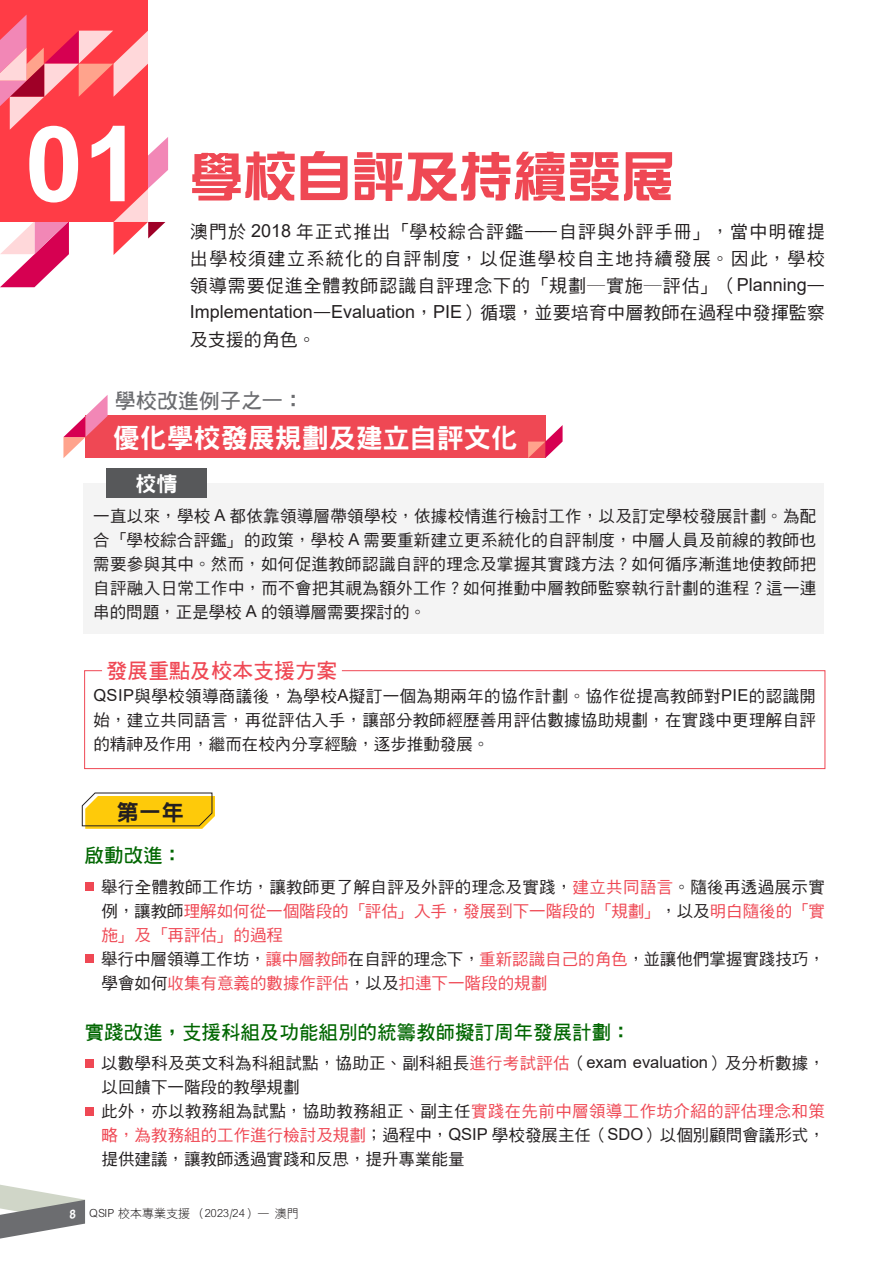
<style>
.page{position:relative;width:893px;height:1263px;background:#fff}
.page>*{position:absolute;margin:0;border:0;box-sizing:border-box;transform-origin:0 0}
.t1{font:700 105px "Arial";color:#fff}
.t2{font:54px "DF Zong Yi Bd HK BF";color:#ef4854}
.t3{font:27px "DFN Hei XB HK BF";color:#fff}
.t4{font:22.5px "DFN Hei XB HK BF";color:#231f20}
.t5{font:21px "DF Hei Bd HK BF";color:#ef4854}
.t6{font:21px "DF Hei Bd HKP BF";color:#6c6d70}
.t7{font:21px "DFN Hei XB HK BF";color:#fff}
.t8{font:19.5px "DF Hei Bd HKP BF";color:#060}
.t9{font:18px/27px "DF Hei Md HKSCS U";letter-spacing:.055em;color:#231f20;text-align:justify}
.t10{font:18px "Arial";color:#231f20}
.t11{font:16.5px/24px "DF Hei Md HKSCS U";letter-spacing:.015em;color:#231f20;text-align:justify}
.t12{font:16.5px/24px "DF Hei Md HKSCS U";color:#ef4854}
.t13{font:12px "Arial Lgt";color:#231f20}
.s1{font-family:"Arial"}
.s2{font-family:"DF Hei Md HKSCS U"}
.s3{color:#231f20}
.s4{color:#ef4854}
.s5{font-family:"DF Hei Lt HKP BF"}
</style>
<div class="page">
<div style="left:85px;top:416px;width:460px;height:42px;background:#ef4854"></div>
<svg style="left:528px;top:425px;width:35px;height:33px"></svg>
<svg style="left:63px;top:395px;width:45px;height:63px"></svg>
<svg style="left:0;top:222px;width:69px;height:65px"></svg>
<div style="left:0;top:0;width:148px;height:222px;background:#ff3c46"></div>
<svg style="left:0;top:15px;width:148px;height:115px"></svg>
<svg style="left:114px;top:137px;width:54px;height:118px"></svg>
<div style="left:84px;top:484px;width:740px;height:150px;background:#f4f4f4"></div>
<div style="left:85px;top:882px;width:9px;height:9px;background:#ef4854"></div>
<div style="left:85px;top:954px;width:9px;height:9px;background:#ef4854"></div>
<div style="left:85px;top:1059px;width:9px;height:8px;background:#ef4854"></div>
<div style="left:85px;top:1107px;width:9px;height:8px;background:#ef4854"></div>
<svg style="left:82px;top:792px;width:133px;height:37px;background:#f0c62c"></svg>
<svg style="left:84px;top:670px;width:742px;height:99px"></svg>
<div style="left:106px;top:468px;width:101px;height:30px;background:#57585a"></div>
<svg style="left:0;top:1184px;width:85px;height:55px"></svg>
<h1 class="t1" style="left:25px;top:90px;width:118px">01</h1>
<h2 class="t2" style="left:189px;top:149px;width:487px">學校自評及持續發展</h2>
<p class="t9" style="left:190px;top:218px;width:636px">澳門於 <span class="s1">2018</span> 年正式推出「學校綜合評鑑——自評與外評手冊」，當中明確提出學校須建立系統化的自評制度，以促進學校自主地持續發展。因此，學校領導需要促進全體教師認識自評理念下的「規劃─實施─評估」（<span class="s1">Planning</span>—</p>
<p class="t10" style="left:190px;top:299px;width:637px">Implementation<span class="s2">—</span>Evaluation<span class="s2">，</span>PIE<span class="s2">）循環，並要培育中層教師在過程中發揮監察</span></p>
<p class="t9" style="left:190px;top:326px;width:127px">及支援的角色。</p>
<p class="t6" style="left:115px;top:390px;width:190px">學校改進例子之一：</p>
<h3 class="t3" style="left:113px;top:424px;width:406px">優化學校發展規劃及建立自評文化</h3>
<p class="t7" style="left:135px;top:473px;width:43px">校情</p>
<p class="t11" style="left:93px;top:504px;width:725px">一直以來，學校 <span class="s1">A</span> 都依靠領導層帶領學校，依據校情進行檢討工作，以及訂定學校發展計劃。為配合「學校綜合評鑑」的政策，學校 <span class="s1">A</span> 需要重新建立更系統化的自評制度，中層人員及前線的教師也需要參與其中。然而，如何促進教師認識自評的理念及掌握其實踐方法？如何循序漸進地使教師把自評融入日常工作中，而不會把其視為額外工作？如何推動中層教師監察執行計劃的進程？這一連串的問題，正是學校 <span class="s1">A</span> 的領導層需要探討的。</p>
<p class="t5" style="left:106px;top:660px;width:232px">發展重點及校本支援方案</p>
<p class="t11" style="left:93px;top:684px;width:724px"><span class="s1">QSIP</span>與學校領導商議後，為學校<span class="s1">A</span>擬訂一個為期兩年的協作計劃。協作從提高教師對<span class="s1">PIE</span>的認識開始，建立共同語言，再從評估入手，讓部分教師經歷善用評估數據協助規劃，在實踐中更理解自評的精神及作用，繼而在校內分享經驗，逐步推動發展。</p>
<h3 class="t4" style="left:116px;top:801px;width:69px">第一年</h3>
<p class="t8" style="left:85px;top:846px;width:99px">啟動改進︰</p>
<p class="t12" style="left:101px;top:874px;width:725px"><span class="s3">舉行全體教師工作坊，讓教師更了解自評及外評的理念及實踐，</span>建立共同語言<span class="s3">。隨後再透過展示實例，讓教師</span>理解如何從一個階段的「評估」入手，發展到下一階段的「規劃」<span class="s3">，以及</span>明白隨後的「實施」及「再評估」的過程<br><span class="s3">舉行中層領導工作坊，</span>讓中層教師<span class="s3">在自評的理念下，</span>重新認識自己的角色<span class="s3">，並讓他們掌握實踐技巧，學會如何</span>收集有意義的數據作評估<span class="s3">，以及</span>扣連下一階段的規劃</p>
<p class="t8" style="left:85px;top:1022px;width:547px">實踐改進，支援科組及功能組別的統籌教師擬訂周年發展計劃︰</p>
<p class="t11" style="left:101px;top:1051px;width:725px;text-align:left">以數學科及英文科為科組試點，協助正、副科組長<span class="s4">進行考試評估</span>（<span class="s1">exam evaluation</span>）及分析數據，以回饋下一階段的教學規劃<br>此外，亦以教務組為試點，協助教務組正、副主任<span class="s4">實踐在先前中層領導工作坊介紹的評估理念和策略，為教務組的工作進行檢討及規劃</span>；過程中，<span class="s1">QSIP</span> 學校發展主任（<span class="s1">SDO</span>）以個別顧問會議形式，提供建議，讓教師透過實踐和反思，提升專業能量</p>
<p class="t13" style="left:90px;top:1207px;width:210px">QSIP <span class="s5">校本專業支援（</span>2023/24<span class="s5">）— 澳門</span></p>
</div>
